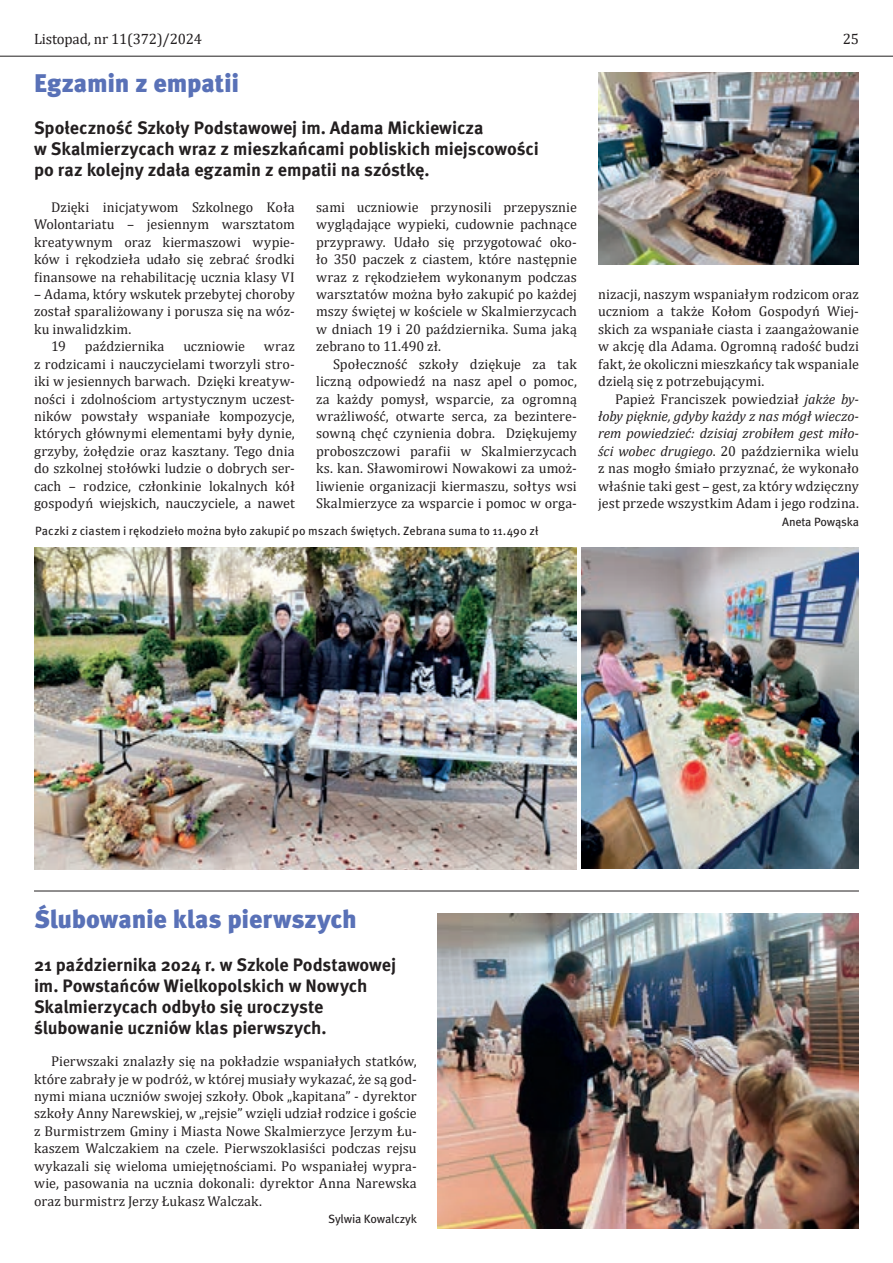
<style>
.page{position:relative;width:893px;height:1263px;background:#fff}
.page>*{position:absolute;margin:0;border:0;box-sizing:border-box;transform-origin:0 0}
.t1{font:900 25.5px "Meta Pro";letter-spacing:-.01em;color:#5971b7}
.t2{font:700 18px/21px "Meta Pro";letter-spacing:-.005em;color:#231f20}
.t3{font:15px "Cambria";letter-spacing:-.01em;color:#231f20}
.t4{font:14.25px/17.4px "Cambria";letter-spacing:.005em;color:#231f20;text-align:justify}
.t5{font:12px "Meta Pro";color:#231f20}
.s1{font-style:italic}
</style>
<div class="page">
<img style="left:438px;top:913px;width:421px;height:316px">
<img style="left:598px;top:72px;width:261px;height:192px">
<img style="left:581px;top:547px;width:278px;height:322px">
<hr style="left:34px;top:891px;width:825px;height:1px;background:#231f20">
<img style="left:34px;top:547px;width:543px;height:322px">
<hr style="left:0;top:56px;width:893px;height:1px;background:#231f20">
<p class="t3" style="left:34px;top:30px;width:170px">Listopad, nr 11(372)/2024</p>
<p class="t3" style="left:843px;top:30px;width:18px">25</p>
<h1 class="t1" style="left:34px;top:67px;width:207px">Egzamin z empatii</h1>
<p class="t2" style="left:34px;top:116px;width:506px">Społeczność Szkoły Podstawowej im. Adama Mickiewicza<br>w Skalmierzycach wraz z mieszkańcami pobliskich miejscowości po raz kolejny zdała egzamin z empatii na szóstkę.</p>
<p class="t4" style="left:34px;top:198px;width:262px;text-indent:17px">Dzięki inicjatywom Szkolnego Koła Wolontariatu – jesiennym warsztatom kreatywnym oraz kiermaszowi wypie&shy;ków i rękodzieła udało się zebrać środki finansowe na rehabilitację ucznia klasy VI</p>
<p class="t4" style="left:34px;top:285px;width:262px">– Adama, który wskutek przebytej choroby</p>
<p class="t4" style="left:34px;top:303px;width:262px">został sparaliżowany i porusza się na wóz-</p>
<p class="t4" style="left:34px;top:320px;width:99px">ku inwalidzkim.</p>
<p class="t4" style="left:51px;top:338px;width:16px">19</p>
<p class="t4" style="left:85px;top:338px;width:81px">października</p>
<p class="t4" style="left:183px;top:338px;width:63px">uczniowie</p>
<p class="t4" style="left:316px;top:198px;width:262px">sami uczniowie przynosili przepysznie wyglądające wypieki, cudownie pachnące przyprawy. Udało się przygotować oko&shy;ło 350 paczek z ciastem, które następnie wraz z rękodziełem wykonanym podczas warsztatów można było zakupić po każdej mszy świętej w kościele w Skalmierzycach w dniach 19 i 20 października. Suma jaką zebrano to 11.490 zł.</p>
<p class="t4" style="left:316px;top:355px;width:262px;text-indent:17px">Społeczność szkoły dziękuje za tak liczną odpowiedź na nasz apel o pomoc, za każdy pomysł, wsparcie, za ogromną wrażliwość, otwarte serca, za bezintere&shy;sowną chęć czynienia dobra. Dziękujemy proboszczowi parafii w Skalmierzycach ks. kan. Sławomirowi Nowakowi za umoż&shy;liwienie organizacji kiermaszu, sołtys wsi Skalmierzyce za wsparcie i pomoc w orga-</p>
<p class="t4" style="left:34px;top:338px;width:262px;text-indent:230px">wraz z rodzicami i nauczycielami tworzyli stro&shy;iki w jesiennych barwach. Dzięki kreatyw&shy;ności i zdolnościom artystycznym uczest&shy;ników powstały wspaniałe kompozycje, których głównymi elementami były dynie, grzyby, żołędzie oraz kasztany. Tego dnia do szkolnej stołówki ludzie o dobrych ser&shy;cach – rodzice, członkinie lokalnych kół gospodyń wiejskich, nauczyciele, a nawet</p>
<p class="t5" style="left:35px;top:523px;width:505px">Paczki z ciastem i rękodzieło można było zakupić po mszach świętych. Zebrana suma to 11.490 zł</p>
<p class="t4" style="left:598px;top:285px;width:262px">nizacji, naszym wspaniałym rodzicom oraz uczniom a także Kołom Gospodyń Wiej&shy;skich za wspaniałe ciasta i zaangażowanie w akcję dla Adama. Ogromną radość budzi fakt, że okoliczni mieszkańcy tak wspaniale dzielą się z potrzebującymi.</p>
<p class="t4" style="left:598px;top:390px;width:262px;text-indent:17px">Papież Franciszek powiedział <span class="s1">jakże by&shy;łoby pięknie, gdyby każdy z nas mógł wieczo&shy;rem powiedzieć: dzisiaj zrobiłem gest miło&shy;ści wobec drugiego</span>. 20 października wielu z nas mogło śmiało przyznać, że wykonało właśnie taki gest – gest, za który wdzięczny jest przede wszystkim Adam i jego rodzina.</p>
<p class="t5" style="left:782px;top:514px;width:78px">Aneta Powąska</p>
<h1 class="t1" style="left:34px;top:903px;width:324px">Ślubowanie klas pierwszych</h1>
<p class="t2" style="left:34px;top:953px;width:364px">21 października 2024 r. w Szkole Podstawowej im. Powstańców Wielkopolskich w Nowych Skalmierzycach odbyło się uroczyste ślubowanie uczniów klas pierwszych.</p>
<p class="t4" style="left:34px;top:1052px;width:384px;text-indent:17px">Pierwszaki znalazły się na pokładzie wspaniałych statków, które zabrały je w podróż, w której musiały wykazać, że są god&shy;nymi miana uczniów swojej szkoły. Obok „kapitana” - dyrektor szkoły Anny Narewskiej, w „rejsie” wzięli udział rodzice i goście z Burmistrzem Gminy i Miasta Nowe Skalmierzyce Jerzym Łu&shy;kaszem Walczakiem na czele. Pierwszoklasiści podczas rejsu wykazali się wieloma umiejętnościami. Po wspaniałej wypra&shy;wie, pasowania na ucznia dokonali: dyrektor Anna Narewska oraz burmistrz Jerzy Łukasz Walczak.</p>
<p class="t5" style="left:328px;top:1211px;width:90px">Sylwia Kowalczyk</p>
</div>
